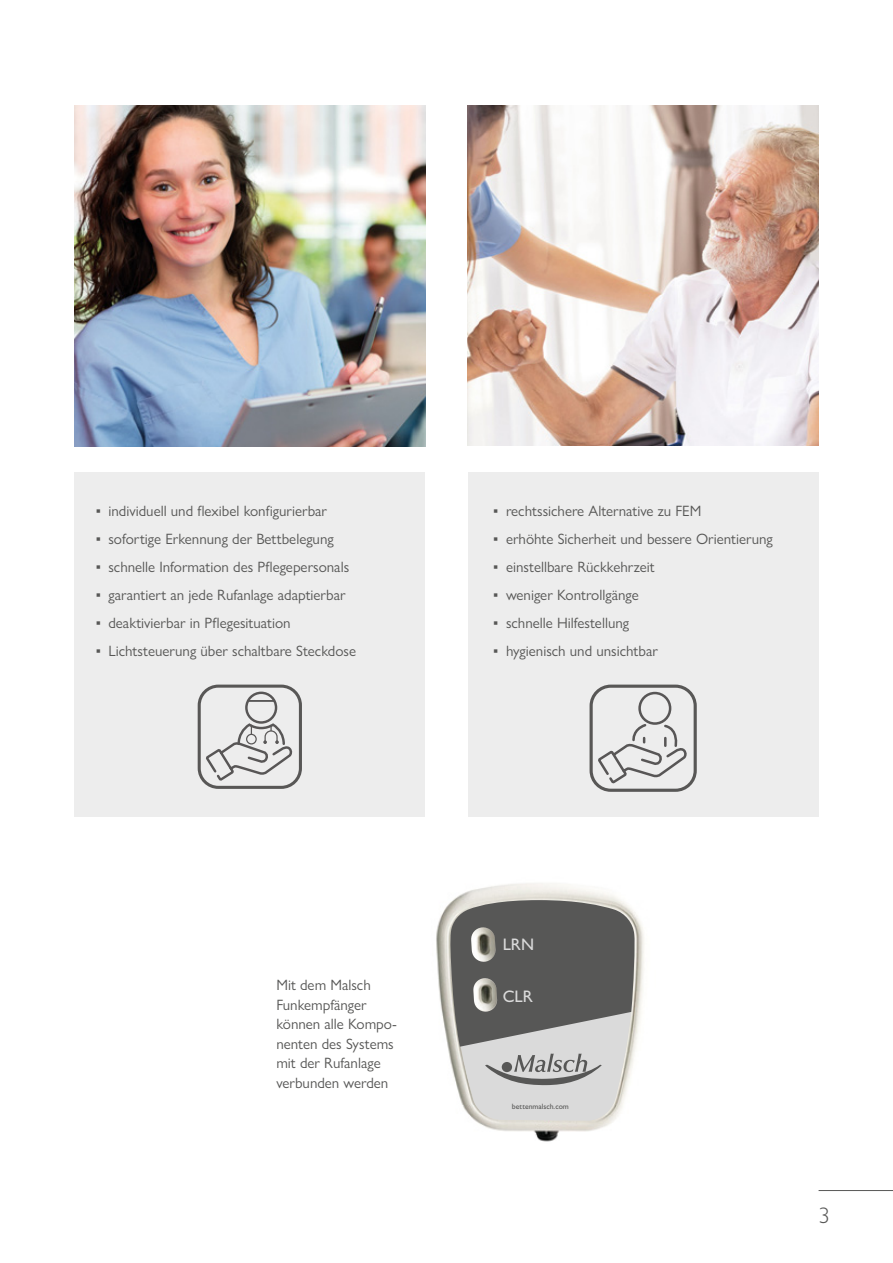
<style>
.page{position:relative;width:893px;height:1263px;background:#fff}
.page>*{position:absolute;margin:0;border:0;box-sizing:border-box;transform-origin:0 0}
.t1{font:300 22.5px "Gill Sans Nova";color:#575756}
.t2{font:500 16.8px "Gill Sans Nova";color:#dadada}
.t3{font:15px/19.5px "Gill Sans Nova";color:#575756}
.t4{font:500 7.65px "Gill Sans Nova";color:#575756}
.s1{font-weight:300}
</style>
<div class="page">
<div style="left:74px;top:472px;width:351px;height:344px;background:#ededed"></div>
<div style="left:468px;top:472px;width:351px;height:344px;background:#ededed"></div>
<img style="left:468px;top:105px;width:351px;height:340px">
<img style="left:74px;top:105px;width:351px;height:341px">
<img style="left:436px;top:883px;width:208px;height:259px">
<svg style="left:450px;top:900px;width:186px;height:221px;background:#929290"></svg>
<div style="left:198px;top:685px;width:104px;height:104px;border:3px solid #585756;border-radius:19px"></div>
<svg style="left:204px;top:690px;width:91px;height:93px"></svg>
<hr style="left:248px;top:700px;width:26px;height:2px;background:#585656">
<svg style="left:596px;top:690px;width:94px;height:95px"></svg>
<div style="left:590px;top:685px;width:107px;height:107px;border:3px solid #585756;border-radius:20px"></div>
<hr style="left:819px;top:1190px;width:74px;height:1px;background:#575756">
<p class="t3" style="left:96px;top:501px;width:233px"><span class="s1">▪</span> individuell und flexibel konfigurierbar</p>
<p class="t3" style="left:96px;top:529px;width:240px"><span class="s1">▪</span> sofortige Erkennung der Bettbelegung</p>
<p class="t3" style="left:96px;top:557px;width:255px"><span class="s1">▪</span> schnelle Information des Pflegepersonals</p>
<p class="t3" style="left:96px;top:585px;width:251px"><span class="s1">▪</span> garantiert an jede Rufanlage adaptierbar</p>
<p class="t3" style="left:96px;top:613px;width:196px"><span class="s1">▪</span> deaktivierbar in Pflegesituation</p>
<p class="t3" style="left:96px;top:641px;width:262px"><span class="s1">▪</span> Lichtsteuerung über schaltbare Steckdose</p>
<p class="t3" style="left:493px;top:501px;width:210px"><span class="s1">▪</span> rechtssichere Alternative zu FEM</p>
<p class="t3" style="left:493px;top:529px;width:281px"><span class="s1">▪</span> erhöhte Sicherheit und bessere Orientierung</p>
<p class="t3" style="left:493px;top:557px;width:163px"><span class="s1">▪</span> einstellbare Rückkehrzeit</p>
<p class="t3" style="left:493px;top:585px;width:147px"><span class="s1">▪</span> weniger Kontrollgänge</p>
<p class="t3" style="left:493px;top:613px;width:137px"><span class="s1">▪</span> schnelle Hilfestellung</p>
<p class="t3" style="left:493px;top:641px;width:166px"><span class="s1">▪</span> hygienisch und unsichtbar</p>
<p class="t3" style="left:276px;top:975px;width:122px">Mit dem Malsch<br>Funkempfänger können alle Kompo&shy;nenten des Systems mit der Rufanlage verbunden werden</p>
<p class="t2" style="left:503px;top:934px;width:33px">LRN</p>
<p class="t2" style="left:503px;top:986px;width:32px">CLR</p>
<p class="t4" style="left:512px;top:1101px;width:58px">bettenmalsch.com</p>
<h1 class="t1" style="left:819px;top:1201px;width:13px">3</h1>
</div>
